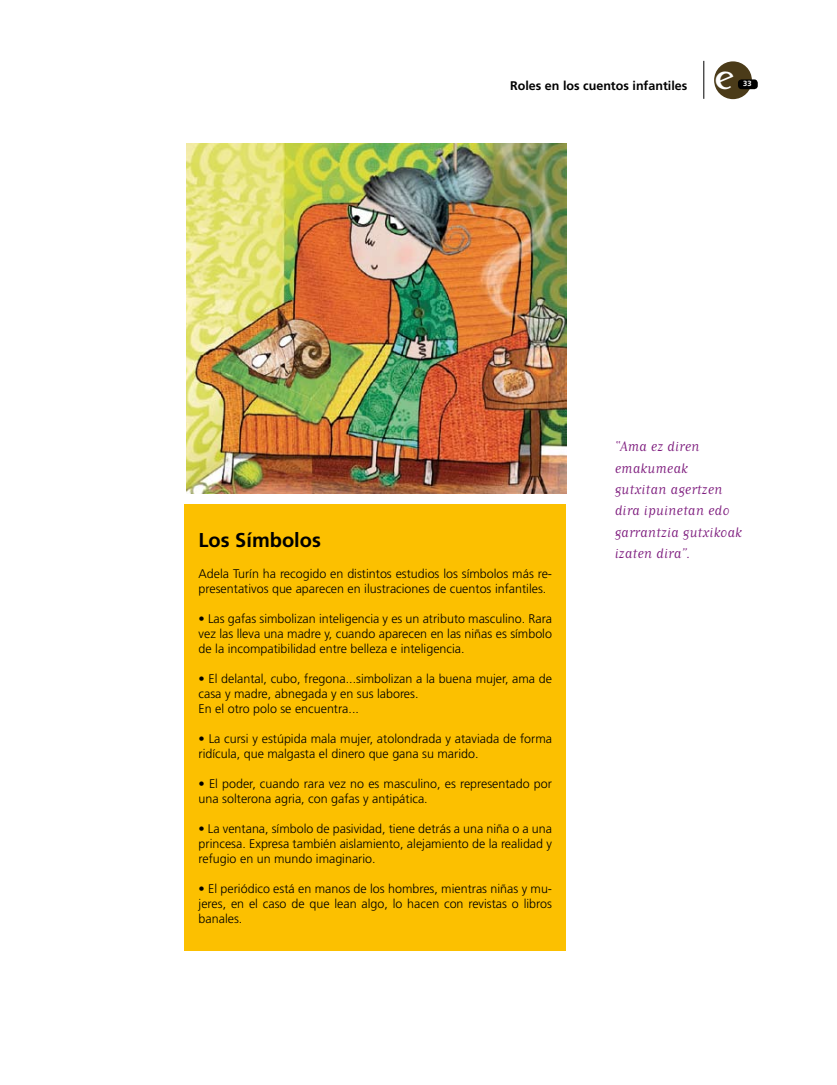
<style>
.page{position:relative;width:837px;height:1085px;background:#fff}
.page>*{position:absolute;margin:0;border:0;box-sizing:border-box;transform-origin:0 0}
.t1{font:30.62px "Buttplug Taft";color:#fff}
.t2{font:700 20px "Frutiger";color:#000}
.t3{font:16.25px/21.2px "Matrix Script";color:#7d1b7d}
.t4{font:300 12.5px/15px "Frutiger";color:#000}
.t5{font:700 12.5px "Frutiger";color:#000}
.t6{font:700 7.5px "Frutiger";color:#fff}
</style>
<div class="page">
<div style="left:713px;top:61px;width:38px;height:38px;background:#4b3b19;border-radius:50%"></div>
<div style="left:737px;top:79px;width:20px;height:10px;background:#000;border-radius:4px"></div>
<hr style="left:703px;top:61px;width:1px;height:38px;background:#000">
<div style="left:184px;top:503px;width:382px;height:447px;background:#fcc000"></div>
<img style="left:187px;top:143px;width:379px;height:350px">
<p class="t5" style="left:510px;top:78px;width:179px">Roles en los cuentos infantiles</p>
<p class="t1" style="left:715px;top:60px;width:20px">e</p>
<p class="t6" style="left:743px;top:79px;width:10px">33</p>
<p class="t2" style="left:198px;top:528px;width:124px">Los Símbolos</p>
<p class="t4" style="left:198px;top:566px;width:355px">Adela Turín ha recogido en distintos estudios los símbolos más re&shy;presentativos que aparecen en ilustraciones de cuentos infantiles.</p>
<p class="t4" style="left:198px;top:611px;width:355px;text-align:justify">• Las gafas simbolizan inteligencia y es un atributo masculino. Rara vez las lleva una madre y, cuando aparecen en las niñas es símbolo de la incompatibilidad entre belleza e inteligencia.</p>
<p class="t4" style="left:198px;top:671px;width:355px">• El delantal, cubo, fregona...simbolizan a la buena mujer, ama de casa y madre, abnegada y en sus labores.<br>En el otro polo se encuentra...</p>
<p class="t4" style="left:198px;top:731px;width:355px">• La cursi y estúpida mala mujer, atolondrada y ataviada de forma ridícula, que malgasta el dinero que gana su marido.</p>
<p class="t4" style="left:198px;top:776px;width:355px">• El poder, cuando rara vez no es masculino, es representado por una solterona agria, con gafas y antipática.</p>
<p class="t4" style="left:198px;top:821px;width:355px;text-align:justify">• La ventana, símbolo de pasividad, tiene detrás a una niña o a una princesa. Expresa también aislamiento, alejamiento de la realidad y refugio en un mundo imaginario.</p>
<p class="t4" style="left:198px;top:881px;width:355px;text-align:justify">• El periódico está en manos de los hombres, mientras niñas y mu&shy;jeres, en el caso de que lean algo, lo hacen con revistas o libros banales.</p>
<p class="t3" style="left:614px;top:436px;width:128px">“Ama ez diren emakumeak gutxitan agertzen dira ipuinetan edo garrantzia gutxikoak izaten dira”.</p>
</div>
